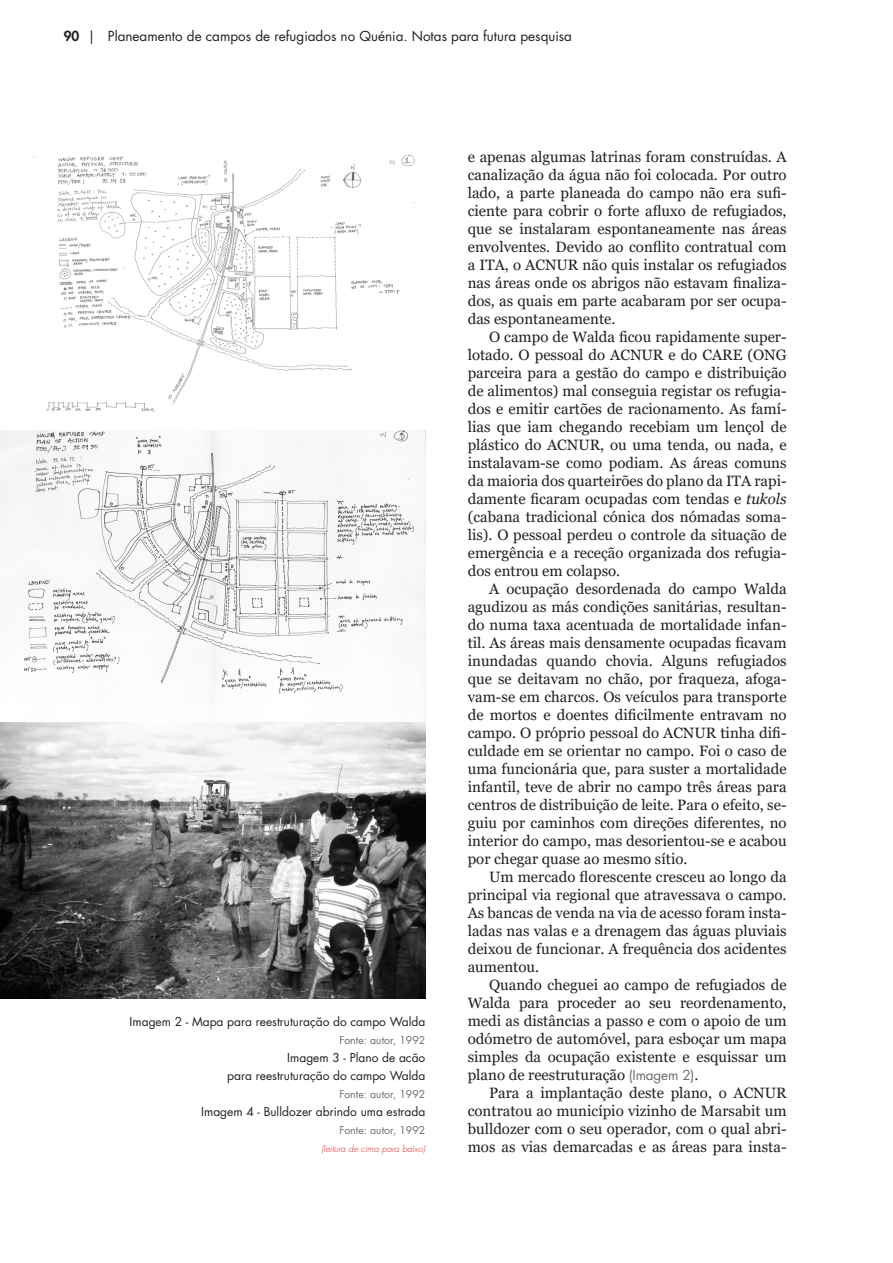
<style>
.page{position:relative;width:893px;height:1263px;background:#fff}
.page>*{position:absolute;margin:0;border:0;box-sizing:border-box;transform-origin:0 0}
.texto{font:15px/18px "Georgia";color:#231f20;text-align:justify}
.t1{font:13.5px "Futura Std";color:#231f20}
.legendas{font:12px "Futura Std";color:#231f20}
.legendas-2{font:10.5px "Futura Std";color:#6b6d6e}
.legendas-3{font:italic 300 9px "Futura Std";color:#ee2123}
.s1{font-weight:800}
.s2{font-style:italic}
.s3{font-family:"Futura Std";font-size:13.5px;color:#6b6d6e}
</style>
<div class="page">
<img style="left:33px;top:155px;width:382px;height:269px">
<img style="left:0;top:430px;width:425px;height:283px">
<img style="left:0;top:722px;width:425px;height:276px">
<p class="t1" style="left:64px;top:28px;width:510px"><span class="s1">90</span> | Planeamento de campos de refugiados no Quénia. Notas para futura pesquisa</p>
<p class="legendas" style="left:130px;top:1014px;width:297px">Imagem 2 - Mapa para reestruturação do campo Walda</p>
<p class="legendas-2" style="left:339px;top:1033px;width:87px">Fonte: autor, 1992</p>
<p class="legendas" style="left:287px;top:1050px;width:139px">Imagem 3 - Plano de acão</p>
<p class="legendas" style="left:227px;top:1068px;width:200px">para reestruturação do campo Walda</p>
<p class="legendas-2" style="left:339px;top:1087px;width:87px">Fonte: autor, 1992</p>
<p class="legendas" style="left:201px;top:1104px;width:226px">Imagem 4 - Bulldozer abrindo uma estrada</p>
<p class="legendas-2" style="left:339px;top:1123px;width:87px">Fonte: autor, 1992</p>
<p class="legendas-3" style="left:321px;top:1143px;width:105px">(leitura de cima para baixo)</p>
<p class="texto" style="left:468px;top:148px;width:320px">e apenas algumas latrinas foram construídas. A canalização da água não foi colocada. Por outro lado, a parte planeada do campo não era sufi&shy;ciente para cobrir o forte afluxo de refugiados, que se instalaram espontaneamente nas áreas envolventes. Devido ao conflito contratual com a ITA, o ACNUR não quis instalar os refugiados nas áreas onde os abrigos não estavam finaliza&shy;dos, as quais em parte acabaram por ser ocupa&shy;das espontaneamente.</p>
<p class="texto" style="left:468px;top:328px;width:320px;text-indent:21px">O campo de Walda ficou rapidamente super&shy;lotado. O pessoal do ACNUR e do CARE (ONG parceira para a gestão do campo e distribuição de alimentos) mal conseguia registar os refugia&shy;dos e emitir cartões de racionamento. As famí&shy;lias que iam chegando recebiam um lençol de plástico do ACNUR, ou uma tenda, ou nada, e instalavam-se como podiam. As áreas comuns da maioria dos quarteirões do plano da ITA rapi&shy;damente ficaram ocupadas com tendas e <span class="s2">tukols </span>(cabana tradicional cónica dos nómadas soma&shy;lis). O pessoal perdeu o controle da situação de emergência e a receção organizada dos refugia&shy;dos entrou em colapso.</p>
<p class="texto" style="left:468px;top:580px;width:320px;text-indent:21px">A ocupação desordenada do campo Walda agudizou as más condições sanitárias, resultan&shy;do numa taxa acentuada de mortalidade infan&shy;til. As áreas mais densamente ocupadas ficavam inundadas quando chovia. Alguns refugiados que se deitavam no chão, por fraqueza, afoga&shy;vam-se em charcos. Os veículos para transporte de mortos e doentes dificilmente entravam no campo. O próprio pessoal do ACNUR tinha difi&shy;culdade em se orientar no campo. Foi o caso de uma funcionária que, para suster a mortalidade infantil, teve de abrir no campo três áreas para centros de distribuição de leite. Para o efeito, se&shy;guiu por caminhos com direções diferentes, no interior do campo, mas desorientou-se e acabou por chegar quase ao mesmo sítio.</p>
<p class="texto" style="left:468px;top:868px;width:320px;text-indent:21px">Um mercado florescente cresceu ao longo da principal via regional que atravessava o campo.<br>As bancas de venda na via de acesso foram insta&shy;ladas nas valas e a drenagem das águas pluviais deixou de funcionar. A frequência dos acidentes aumentou.</p>
<p class="texto" style="left:468px;top:976px;width:320px;text-indent:21px">Quando cheguei ao campo de refugiados de Walda para proceder ao seu reordenamento, medi as distâncias a passo e com o apoio de um odómetro de automóvel, para esboçar um mapa simples da ocupação existente e esquissar um plano de reestruturação <span class="s3">(Imagem 2)</span>.</p>
<p class="texto" style="left:468px;top:1084px;width:320px;text-indent:21px">Para a implantação deste plano, o ACNUR contratou ao município vizinho de Marsabit um bulldozer com o seu operador, com o qual abri&shy;mos as vias demarcadas e as áreas para insta-</p>
</div>
